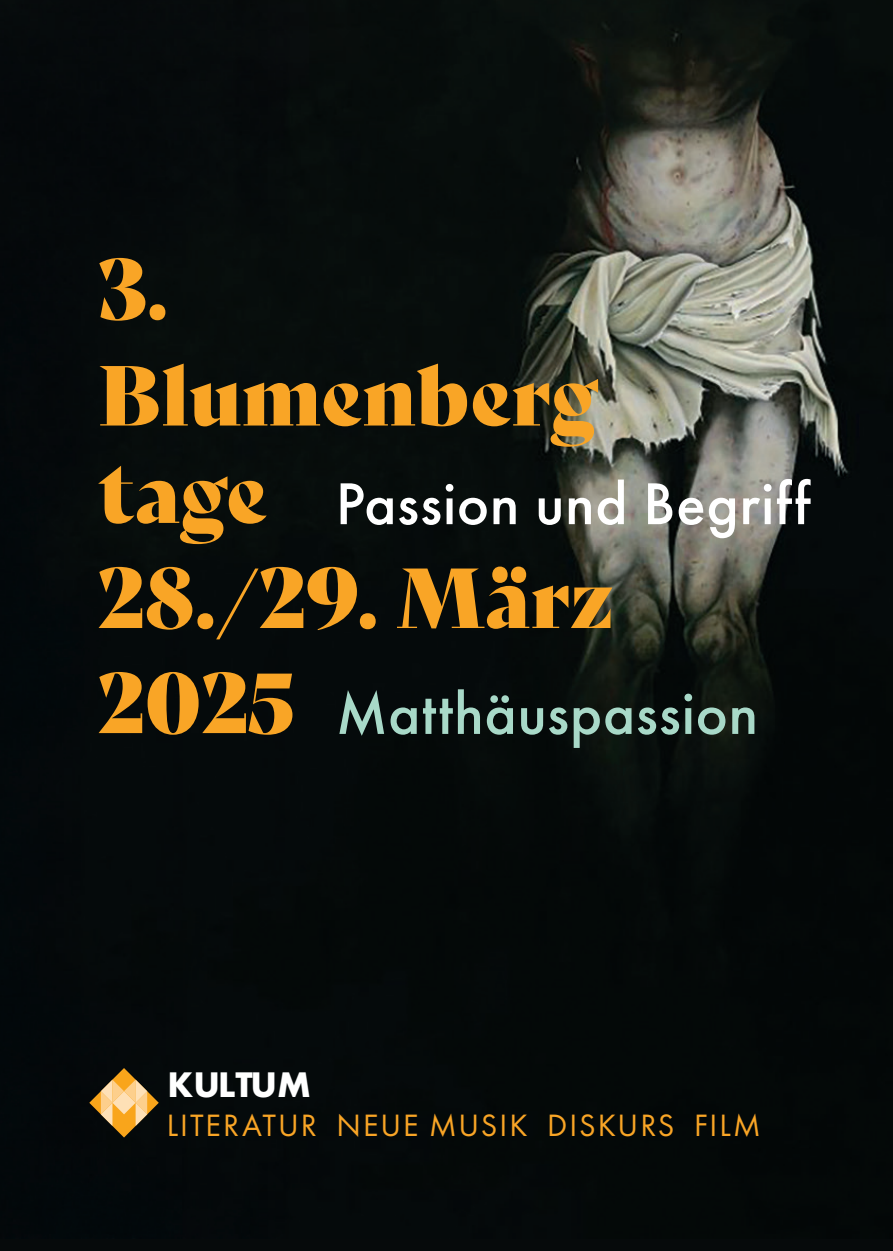
<style>
.page{position:relative;width:893px;height:1251px;background:#fff}
.page>*{position:absolute;margin:0;border:0;box-sizing:border-box;transform-origin:0 0}
.t1{font:82.5px/105px "Bely Display";color:#f9a526}
.t2{font:500 61.2px "Futura PT";letter-spacing:.01em;color:#fff}
.t3{font:500 61.2px "Futura PT";letter-spacing:.01em;color:#a8d9c8}
.t4{font:700 36.9px "Futura PT";color:#fff}
.t5{font:32.1px "Futura PT";letter-spacing:.06em;color:#f9a526}
.s1{color:#f9a628}
</style>
<div class="page">
<img style="left:0;top:0;width:893px;height:1237px">
<svg style="left:89px;top:1067px;width:70px;height:70px;background:#7e6437"></svg>
<p class="t1" style="left:98px;top:229px;width:502px;line-height:106.5px">3.<br>Blumenberg</p>
<p class="t1" style="left:98px;top:433px;width:517px">tage<br>28./29. März<br>2025</p>
<p class="t2" style="left:336px;top:467px;width:476px">Passion und Begriff</p>
<p class="t3" style="left:336px;top:676px;width:424px">Matthäuspassion</p>
<p class="t4" style="left:168px;top:1060px;width:145px">KULTUM</p>
<p class="t5" style="left:167px;top:1106px;width:595px"><span class="s1">L</span>ITERATUR NEUE MUSIK DISKURS FILM</p>
</div>
